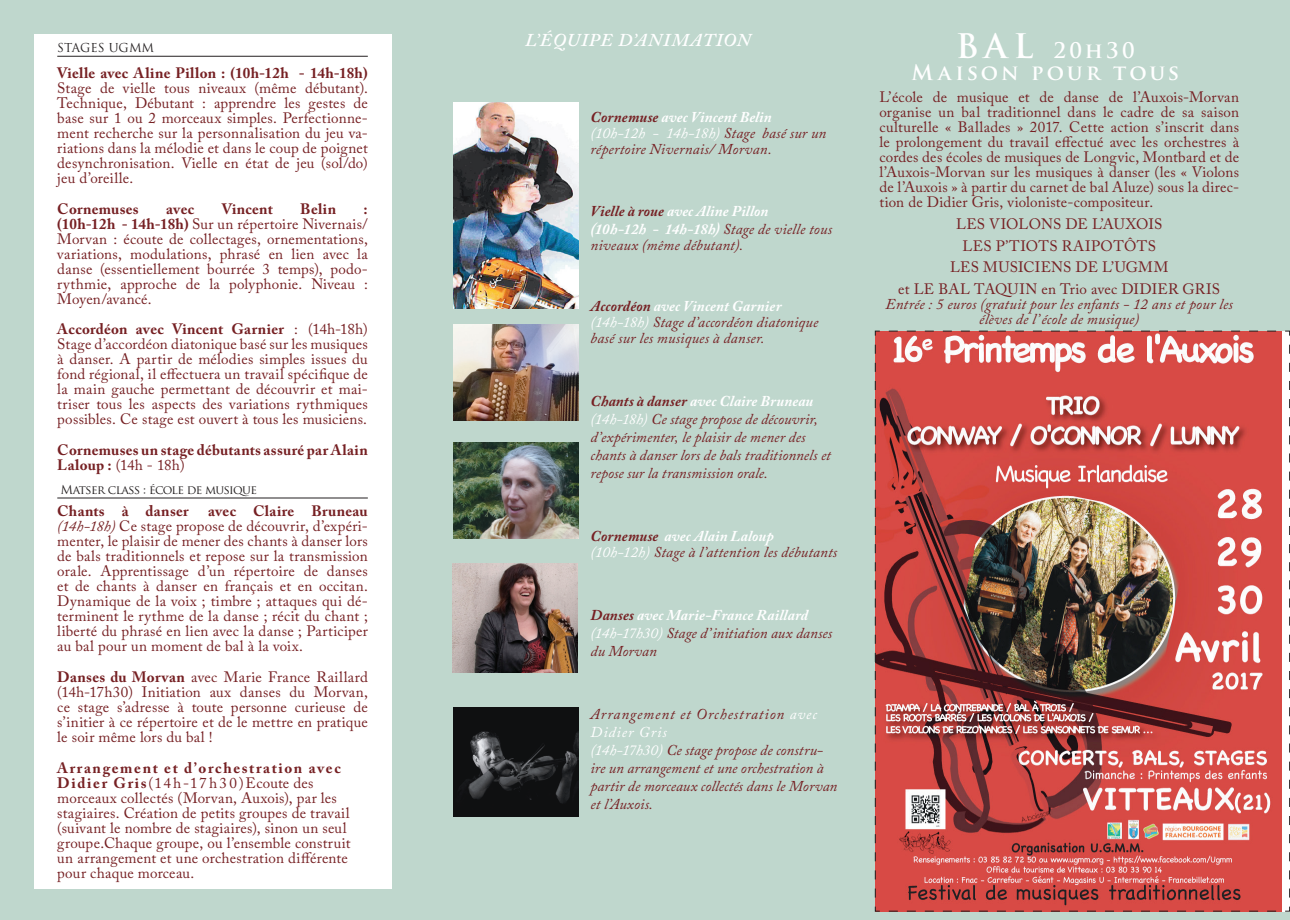
<style>
.page{position:relative;width:1290px;height:920px;background:#bfd7cd}
.page>*{position:absolute;margin:0;border:0;box-sizing:border-box;transform-origin:0 0}
.t1{font:700 21px/22.5px "Trajan Pro";letter-spacing:.135em;color:#fff;text-align:center}
.t2{font:italic 600 18px "Adobe Caslon Pro";letter-spacing:.065em;color:#fff}
.t3{font:15px/15px "Adobe Caslon Pro";letter-spacing:.015em;color:#762023;text-align:justify}
.t4{font:italic 15px/18px "Adobe Caslon Pro";letter-spacing:.01em;color:#762023}
.t5{font:700 15px/15px "Adobe Caslon Pro";letter-spacing:.02em;color:#762023}
.t6{font:italic 700 15px/18px "Adobe Caslon Pro";letter-spacing:.01em;color:#fff}
.t7{font:12px "Trajan Pro";letter-spacing:-.05em;color:#231f20}
.t8{font:12px "Trajan Pro";color:#231f20}
.s1{font-weight:700}
.s2{font-weight:400}
.s3{font-style:italic}
.s4{font-size:33px}
.s5{font-weight:700;color:#fff}
.s6{color:#fff}
.s7{color:#762023}
.s8{font-weight:400;color:#762023}
</style>
<div class="page">
<img style="left:874px;top:330px;width:416px;height:582px">
<div style="left:34px;top:34px;width:357px;height:854px;background:#fff"></div>
<hr style="left:57px;top:56px;width:311px;height:1px;background:#231f20">
<img style="left:454px;top:443px;width:125px;height:95px">
<img style="left:454px;top:103px;width:125px;height:205px">
<img style="left:454px;top:324px;width:125px;height:96px">
<img style="left:454px;top:708px;width:125px;height:108px">
<img style="left:452px;top:564px;width:125px;height:108px">
<hr style="left:57px;top:498px;width:311px;height:1px;background:#231f20">
<p class="t8" style="left:57px;top:40px;width:98px">STAGES UGMM</p>
<p class="t5" style="left:57px;top:65px;width:312px">Vielle avec Aline Pillon : (10h-12h - 14h-18h)</p>
<p class="t3" style="left:57px;top:80px;width:312px">Stage de vielle tous niveaux (même débutant).<br>Technique, Débutant : apprendre les gestes de base sur 1 ou 2 morceaux simples. Perfectionne&shy;ment recherche sur la personnalisation du jeu va&shy;riations dans la mélodie et dans le coup de poignet desynchronisation. Vielle en état de jeu (sol/do) jeu d’oreille.</p>
<p class="t5" style="left:57px;top:201px;width:83px">Cornemuses</p>
<p class="t5" style="left:166px;top:201px;width:30px">avec</p>
<p class="t5" style="left:222px;top:201px;width:53px">Vincent</p>
<p class="t5" style="left:300px;top:201px;width:37px">Belin</p>
<p class="t3" style="left:57px;top:201px;width:312px;text-indent:306px"><span class="s1">: (10h-12h - 14h-18h)</span> Sur un répertoire Nivernais/ Morvan : écoute de collectages, ornementations, variations, modulations, phrasé en lien avec la danse (essentiellement bourrée 3 temps), podo&shy;rythmie, approche de la polyphonie. Niveau :<br>Moyen/avancé.</p>
<p class="t3" style="left:57px;top:322px;width:312px"><span class="s1">Accordéon avec Vincent Garnier</span> : (14h-18h)<br>Stage d’accordéon diatonique basé sur les musiques à danser. A partir de mélodies simples issues du fond régional, il effectuera un travail spécifique de la main gauche permettant de découvrir et mai&shy;triser tous les aspects des variations rythmiques possibles. Ce stage est ouvert à tous les musiciens.</p>
<p class="t5" style="left:57px;top:443px;width:312px">Cornemuses un stage débutants assuré par Alain<br>Laloup : <span class="s2">(14h - 18h)</span></p>
<p class="t5" style="left:57px;top:504px;width:133px">Chants à danser</p>
<p class="t7" style="left:61px;top:482px;width:198px">Matser class : école de musique</p>
<p class="t3" style="left:57px;top:504px;width:312px;text-indent:151px"><span class="s1">avec Claire Bruneau </span><span class="s3">(14h-18h)</span> Ce stage propose de découvrir, d’expéri&shy;menter, le plaisir de mener des chants à danser lors de bals traditionnels et repose sur la transmission orale. Apprentissage d’un répertoire de danses et de chants à danser en français et en occitan.<br>Dynamique de la voix ; timbre ; attaques qui dé&shy;terminent le rythme de la danse ; récit du chant ; liberté du phrasé en lien avec la danse ; Participer au bal pour un moment de bal à la voix.</p>
<p class="t3" style="left:57px;top:669px;width:312px"><span class="s1">Danses du Morvan</span> avec Marie France Raillard (14h-17h30) Initiation aux danses du Morvan, ce stage s’adresse à toute personne curieuse de s’initier à ce répertoire et de le mettre en pratique le soir même lors du bal !</p>
<p class="t3" style="left:57px;top:760px;width:295px;text-align:left"><span class="s1">Arrangement et d’orchestration avec Didier Gris</span>(14h-17h30)Ecoute des morceaux collectés (Morvan, Auxois), par les stagiaires. Création de petits groupes de travail (suivant le nombre de stagiaires), sinon un seul groupe.Chaque groupe, ou l’ensemble construit un arrangement et une orchestration différente pour chaque morceau.</p>
<p class="t2" style="left:525px;top:30px;width:227px">L’ÉQUIPE D’ANIMATION</p>
<h1 class="t1" style="left:911px;top:39px;width:269px"><span class="s4">BAL</span> 20h30<br>Maison pour tous</h1>
<p class="t4" style="left:591px;top:109px;width:237px;line-height:16.2px"><span class="s1">Cornemuse</span> <span class="s5">avec Vincent Belin </span><span class="s6">(10h-12h - 14h-18h)</span> Stage basé sur un répertoire Nivernais/ Morvan.</p>
<p class="t3" style="left:879px;top:89px;width:361px">L’école de musique et de danse de l’Auxois-Morvan organise un bal traditionnel dans le cadre de sa saison culturelle « Ballades » 2017. Cette action s’inscrit dans le prolongement du travail effectué avec les orchestres à cordes des écoles de musiques de Longvic, Montbard et de l’Auxois-Morvan sur les musiques à danser (les « Violons de l’Auxois » à partir du carnet de bal Aluze) sous la direc&shy;tion de Didier Gris, violoniste-compositeur.</p>
<p class="t3" style="left:898px;top:213px;width:323px;line-height:21.9px;text-align:center">LES VIOLONS DE L’AUXOIS<br>LES P’TIOTS RAIPOTÔTS<br>LES MUSICIENS DE L’UGMM<br>et LE BAL TAQUIN en Trio avec DIDIER GRIS</p>
<p class="t4" style="left:885px;top:297px;width:349px;line-height:15px;text-align:center">Entrée : 5 euros (gratuit pour les enfants - 12 ans et pour les élèves de l’école de musique)</p>
<p class="t6" style="left:591px;top:201px;width:243px"><span class="s7">Vielle à roue</span> avec Aline Pillon<br>(10h-12h - 14h-18h) <span class="s8">Stage de vielle tous</span></p>
<p class="t4" style="left:591px;top:236px;width:154px">niveaux (même débutant).</p>
<p class="t4" style="left:591px;top:298px;width:229px;line-height:16.2px"><span class="s1">Accordéon</span> <span class="s5">avec Vincent Garnier </span><span class="s6">(14h-18h)</span> Stage d’accordéon diatonique basé sur les musiques à danser.</p>
<p class="t4" style="left:591px;top:392px;width:242px"><span class="s1">Chants à danser</span> <span class="s5">avec Claire Bruneau </span><span class="s6">(14h-18h)</span> Ce stage propose de découvrir, d’expérimenter, le plaisir de mener des chants à danser lors de bals traditionnels et repose sur la transmission orale.</p>
<p class="t4" style="left:591px;top:528px;width:248px;line-height:16.2px"><span class="s1">Cornemuse</span> <span class="s5">avec Alain Laloup<br></span><span class="s6">(10h-12h)</span> Stage à l’attention les débutants</p>
<p class="t4" style="left:591px;top:606px;width:243px"><span class="s1">Danses</span> <span class="s5">avec Marie-France Raillard </span><span class="s6">(14h-17h30)</span> Stage d’initiation aux danses du Morvan</p>
<p class="t4" style="left:591px;top:705px;width:248px">Arrangement et Orchestration <span class="s6">avec<br>Didier Gris<br>(14h-17h30)</span> Ce stage propose de constru&shy;ire un arrangement et une orchestration à partir de morceaux collectés dans le Morvan et l’Auxois.</p>
</div>
